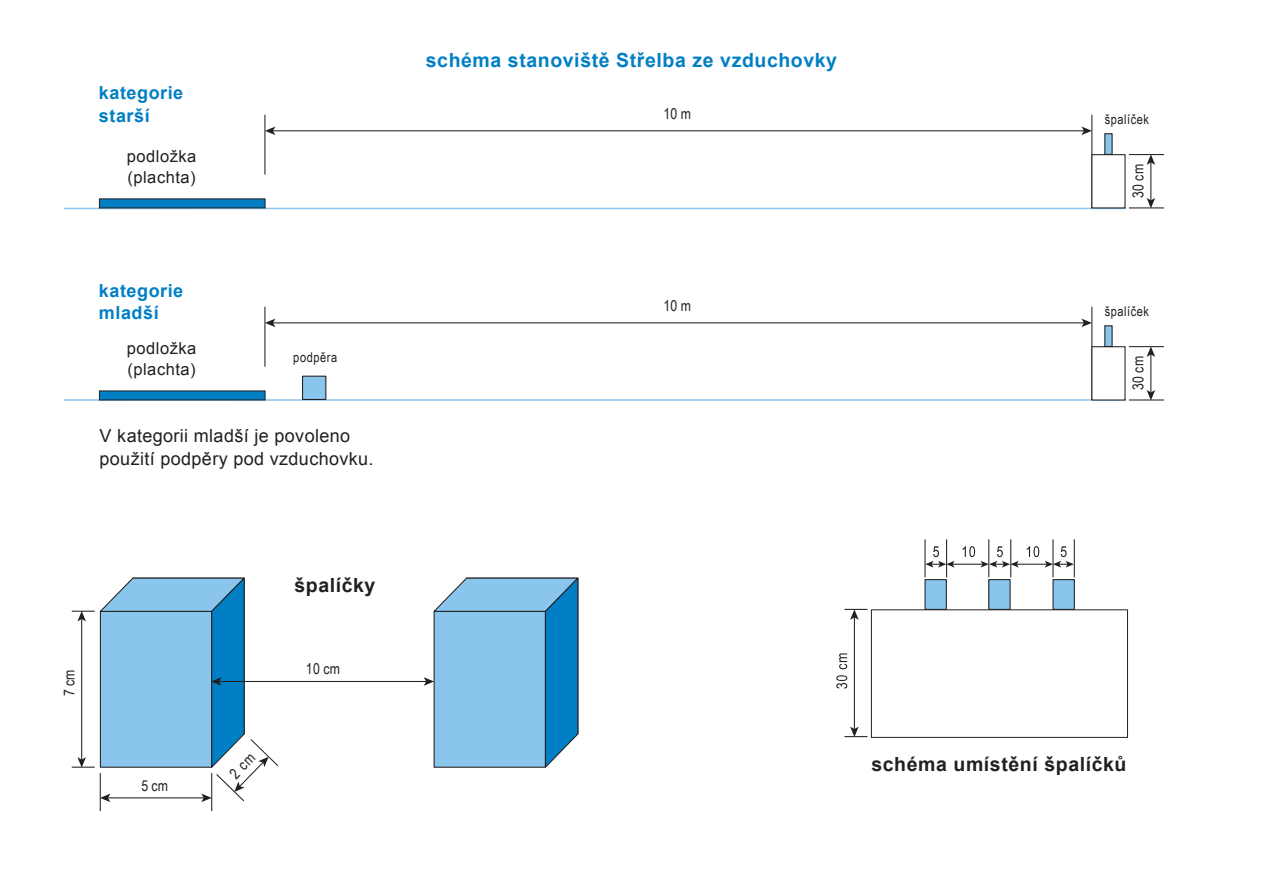
<style>
.page{position:relative;width:1263px;height:893px;background:#fff}
.page>*{position:absolute;margin:0;border:0;box-sizing:border-box;transform-origin:0 0}
.t1{font:700 19.5px "Arial";letter-spacing:.03em;color:#007fc5}
.t2{font:700 19.5px "Arial";letter-spacing:.03em;color:#231f20}
.t3{font:18px/22.5px "Arial";letter-spacing:.02em;color:#231f20}
.t4{font:700 18px/22.5px "Arial";letter-spacing:.03em;color:#007fc5}
.t5{font:16.5px/21px "Arial";letter-spacing:.03em;color:#231f20}
.t6{font:15px "Arial Narrow";color:#231f20}
.t7{font:13.5px "Arial Narrow";letter-spacing:.04em;color:#231f20}
</style>
<div class="page">
<hr style="left:64px;top:208px;width:1062px;height:1px;background:#89c5ec">
<hr style="left:64px;top:399px;width:1062px;height:2px;background:#89c5ec">
<hr style="left:219px;top:681px;width:208px;height:1px;background:#231f20">
<svg style="left:424px;top:577px;width:155px;height:191px;background:#7ab8df"></svg>
<svg style="left:1027px;top:546px;width:12px;height:11px"></svg>
<hr style="left:952px;top:564px;width:31px;height:1px;background:#231f20">
<svg style="left:925px;top:546px;width:29px;height:22px"></svg>
<hr style="left:946px;top:539px;width:1px;height:38px;background:#231f20">
<hr style="left:924px;top:539px;width:1px;height:38px;background:#231f20">
<hr style="left:988px;top:539px;width:1px;height:38px;background:#231f20">
<hr style="left:1016px;top:564px;width:31px;height:1px;background:#231f20">
<svg style="left:962px;top:546px;width:57px;height:22px"></svg>
<svg style="left:1045px;top:546px;width:29px;height:22px"></svg>
<hr style="left:1010px;top:539px;width:1px;height:38px;background:#231f20">
<hr style="left:1052px;top:539px;width:1px;height:38px;background:#231f20">
<hr style="left:1074px;top:539px;width:1px;height:38px;background:#231f20">
<hr style="left:854px;top:617px;width:1px;height:113px;background:#231f20">
<svg style="left:836px;top:675px;width:11px;height:14px"></svg>
<svg style="left:839px;top:653px;width:8px;height:16px"></svg>
<svg style="left:844px;top:609px;width:23px;height:11px"></svg>
<svg style="left:844px;top:727px;width:23px;height:10px"></svg>
<div style="left:871px;top:609px;width:257px;height:129px;border:1px solid #231f20"></div>
<div style="left:925px;top:580px;width:21px;height:29px;background:#89c5ec"></div>
<div style="left:924px;top:579px;width:23px;height:31px;border:1px solid #231f20"></div>
<div style="left:989px;top:580px;width:21px;height:29px;background:#89c5ec"></div>
<div style="left:988px;top:579px;width:22px;height:31px;border:1px solid #231f20"></div>
<div style="left:1053px;top:580px;width:21px;height:29px;background:#89c5ec"></div>
<div style="left:1052px;top:579px;width:23px;height:31px;border:1px solid #231f20"></div>
<hr style="left:264px;top:115px;width:1px;height:60px;background:#231f20">
<hr style="left:1091px;top:115px;width:1px;height:93px;background:#231f20">
<hr style="left:272px;top:130px;width:812px;height:1px;background:#231f20">
<svg style="left:265px;top:127px;width:10px;height:8px"></svg>
<svg style="left:1081px;top:127px;width:11px;height:8px"></svg>
<hr style="left:1150px;top:162px;width:1px;height:39px;background:#231f20">
<svg style="left:1146px;top:198px;width:9px;height:9px"></svg>
<svg style="left:1146px;top:155px;width:9px;height:10px"></svg>
<hr style="left:1129px;top:154px;width:35px;height:1px;background:#231f20">
<hr style="left:1129px;top:207px;width:35px;height:1px;background:#231f20">
<div style="left:99px;top:199px;width:166px;height:9px;background:#007fc5"></div>
<div style="left:1091px;top:154px;width:34px;height:54px;border:1px solid #231f20"></div>
<div style="left:1105px;top:134px;width:7px;height:20px;background:#89c5ec"></div>
<hr style="left:264px;top:307px;width:1px;height:60px;background:#231f20">
<hr style="left:1091px;top:307px;width:1px;height:93px;background:#231f20">
<hr style="left:272px;top:322px;width:812px;height:1px;background:#231f20">
<svg style="left:265px;top:319px;width:10px;height:8px"></svg>
<svg style="left:1081px;top:319px;width:11px;height:8px"></svg>
<hr style="left:1150px;top:354px;width:1px;height:39px;background:#231f20">
<svg style="left:1146px;top:390px;width:9px;height:9px"></svg>
<svg style="left:1146px;top:347px;width:9px;height:10px"></svg>
<hr style="left:1129px;top:346px;width:35px;height:1px;background:#231f20">
<hr style="left:1129px;top:399px;width:35px;height:1px;background:#231f20">
<div style="left:99px;top:391px;width:166px;height:9px;background:#007fc5"></div>
<div style="left:1091px;top:346px;width:34px;height:54px;border:1px solid #231f20"></div>
<div style="left:1105px;top:326px;width:7px;height:20px;background:#89c5ec"></div>
<div style="left:303px;top:376px;width:23px;height:23px;background:#89c5ec"></div>
<div style="left:302px;top:376px;width:24px;height:24px;border:1px solid #231f20"></div>
<svg style="left:72px;top:577px;width:207px;height:234px"></svg>
<p class="t4" style="left:99px;top:82px;width:86px">kategorie starší</p>
<p class="t5" style="left:127px;top:145px;width:71px">podložka (plachta)</p>
<p class="t4" style="left:99px;top:280px;width:86px">kategorie mladší</p>
<p class="t5" style="left:127px;top:337px;width:71px">podložka (plachta)</p>
<p class="t7" style="left:293px;top:348px;width:45px">podpěra</p>
<p class="t3" style="left:100px;top:425px;width:275px">V kategorii mladší je povoleno použití podpěry pod vzduchovku.</p>
<p class="t6" style="left:58px;top:696px;width:28px;rotate:-90deg">7 cm</p>
<p class="t6" style="left:141px;top:774px;width:28px">5 cm</p>
<p class="t2" style="left:294px;top:572px;width:83px">špalíčky</p>
<p class="t6" style="left:306px;top:658px;width:36px">10 cm</p>
<p class="t1" style="left:426px;top:47px;width:413px">schéma stanoviště Střelba ze vzduchovky</p>
<p class="t6" style="left:664px;top:103px;width:29px">10 m</p>
<p class="t6" style="left:664px;top:295px;width:29px">10 m</p>
<p class="t7" style="left:1105px;top:109px;width:46px">špalíček</p>
<p class="t6" style="left:1127px;top:198px;width:35px;rotate:-90deg">30 cm</p>
<p class="t7" style="left:1105px;top:301px;width:46px">špalíček</p>
<p class="t6" style="left:1127px;top:390px;width:35px;rotate:-90deg">30 cm</p>
<p class="t2" style="left:871px;top:751px;width:257px">schéma umístění špalíčků</p>
</div>
